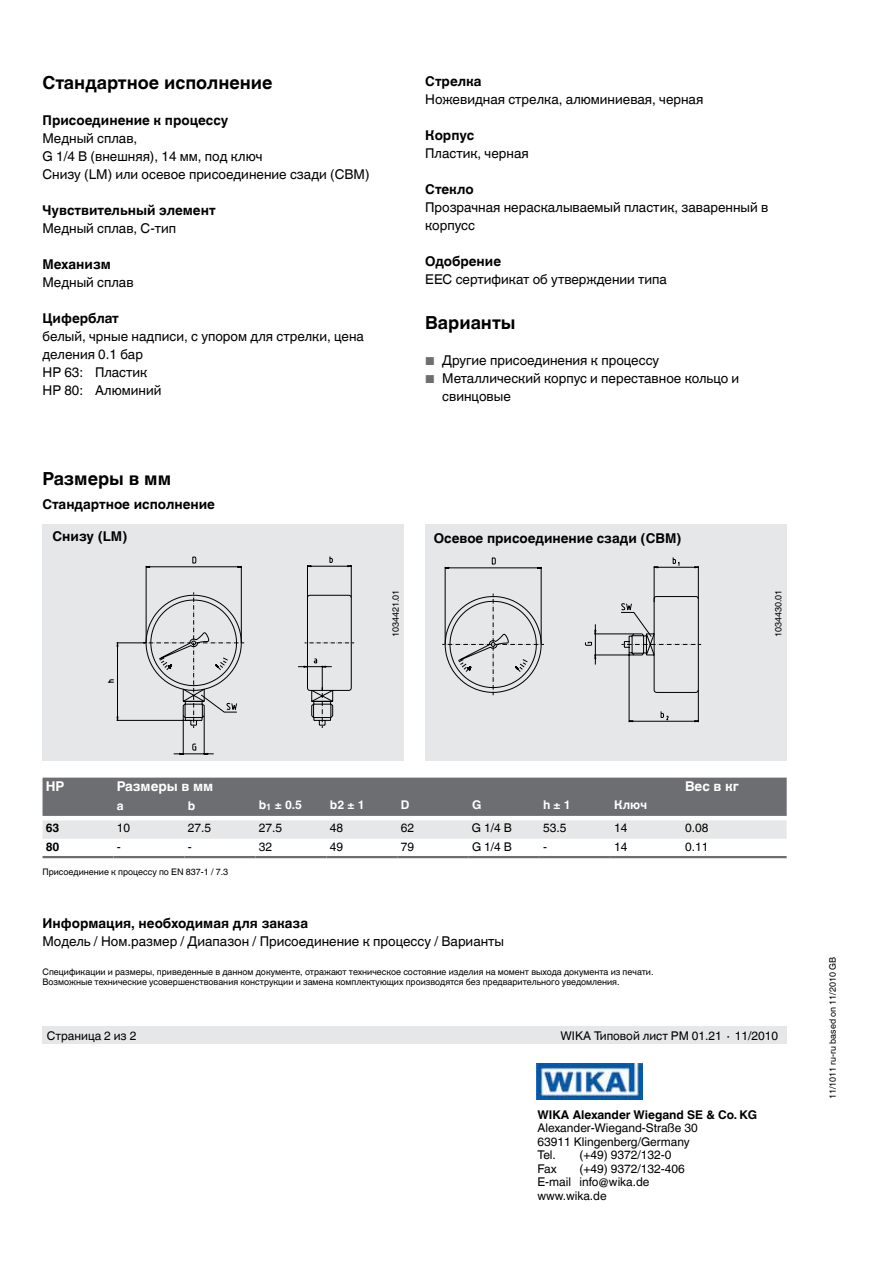
<style>
.page{position:relative;width:893px;height:1263px;background:#fff}
.page>*{position:absolute;margin:0;border:0;box-sizing:border-box;transform-origin:0 0}
.t1{font:700 18px "Helvetica World";color:#000}
.t2{font:13.5px/18px "Helvetica World";color:#000}
.t3{font:700 13.5px "Helvetica World";color:#000}
.t4{font:700 13.5px "Helvetica World";color:#fff}
.t5{font:12px/13.5px "Helvetica World";color:#000}
.t6{font:700 12px "Helvetica World";color:#000}
.t7{font:700 12px "Helvetica World";color:#fff}
.t8{font:9px/10.5px "Helvetica World";color:#000}
.s1{font-size:11.55px;color:#6d6e71}
</style>
<div class="page">
<img style="left:537px;top:1063px;width:106px;height:36px">
<div style="left:43px;top:1027px;width:744px;height:17px;background:#e6e7e8"></div>
<div style="left:425px;top:524px;width:362px;height:236px;background:#e6e7e8"></div>
<div style="left:43px;top:524px;width:361px;height:236px;background:#e6e7e8"></div>
<svg style="left:442px;top:557px;width:259px;height:165px"></svg>
<svg style="left:107px;top:556px;width:245px;height:195px"></svg>
<svg style="left:43px;top:778px;width:744px;height:61px;background:#9c9d9f"></svg>
<hr style="left:43px;top:856px;width:71px;height:2px;background:#6d6e71">
<hr style="left:114px;top:856px;width:71px;height:2px;background:#6d6e71">
<hr style="left:185px;top:856px;width:71px;height:2px;background:#6d6e71">
<hr style="left:256px;top:856px;width:71px;height:2px;background:#6d6e71">
<hr style="left:327px;top:856px;width:71px;height:2px;background:#6d6e71">
<hr style="left:398px;top:856px;width:71px;height:2px;background:#6d6e71">
<hr style="left:469px;top:856px;width:71px;height:2px;background:#6d6e71">
<hr style="left:540px;top:856px;width:71px;height:2px;background:#6d6e71">
<hr style="left:611px;top:856px;width:71px;height:2px;background:#6d6e71">
<hr style="left:682px;top:856px;width:105px;height:2px;background:#6d6e71">
<h1 class="t1" style="left:43px;top:73px;width:232px">Стандартное исполнение</h1>
<p class="t3" style="left:43px;top:113px;width:187px">Присоединение к процессу</p>
<p class="t2" style="left:43px;top:130px;width:328px">Медный сплав,<br>G 1/4 B (внешняя), 14 мм, под ключ<br>Снизу (LM) или осевое присоединение сзади (CBM)</p>
<p class="t3" style="left:43px;top:203px;width:175px">Чувствительный элемент</p>
<p class="t2" style="left:43px;top:220px;width:135px">Медный сплав, С-тип</p>
<p class="t3" style="left:43px;top:257px;width:70px">Механизм</p>
<p class="t2" style="left:43px;top:274px;width:93px">Медный сплав</p>
<p class="t3" style="left:43px;top:311px;width:78px">Циферблат</p>
<p class="t2" style="left:43px;top:328px;width:323px">белый, чрные надписи, с упором для стрелки, цена деления 0.1 бар<br>НР 63: Пластик<br>НР 80: Алюминий</p>
<p class="t3" style="left:425px;top:74px;width:58px">Стрелка</p>
<p class="t2" style="left:425px;top:91px;width:280px">Ножевидная стрелка, алюминиевая, черная</p>
<p class="t3" style="left:425px;top:128px;width:51px">Корпус</p>
<p class="t2" style="left:425px;top:145px;width:105px">Пластик, черная</p>
<p class="t3" style="left:425px;top:182px;width:50px">Стекло</p>
<p class="t2" style="left:425px;top:199px;width:345px">Прозрачная нераскалываемый пластик, заваренный в корпусс</p>
<p class="t3" style="left:425px;top:254px;width:77px">Одобрение</p>
<p class="t2" style="left:425px;top:271px;width:243px">EEC сертификат об утверждении типа</p>
<h1 class="t1" style="left:425px;top:312px;width:92px">Варианты</h1>
<p class="t2" style="left:425px;top:352px;width:236px"><span class="s1">■</span> Другие присоединения к процессу</p>
<p class="t2" style="left:442px;top:370px;width:299px;text-indent:-17px"><span class="s1">■</span> Металлический корпус и переставное кольцо и свинцовые</p>
<h1 class="t1" style="left:43px;top:468px;width:130px">Размеры в мм</h1>
<p class="t3" style="left:43px;top:497px;width:174px">Стандартное исполнение</p>
<p class="t3" style="left:53px;top:529px;width:76px">Снизу (LM)</p>
<p class="t8" style="left:390px;top:637px;width:49px;rotate:-90deg">1034421.01</p>
<p class="t3" style="left:434px;top:530px;width:249px">Осевое присоединение сзади (CBM)</p>
<p class="t8" style="left:773px;top:637px;width:49px;rotate:-90deg">1034430.01</p>
<p class="t4" style="left:46px;top:778px;width:20px">НР</p>
<p class="t4" style="left:117px;top:778px;width:98px">Размеры в мм</p>
<p class="t4" style="left:685px;top:778px;width:55px">Вес в кг</p>
<p class="t7" style="left:117px;top:799px;width:8px">a</p>
<p class="t7" style="left:188px;top:799px;width:9px">b</p>
<p class="t7" style="left:259px;top:797px;width:45px">b<sub>1</sub> ± 0.5</p>
<p class="t7" style="left:330px;top:797px;width:36px">b2 ± 1</p>
<p class="t7" style="left:401px;top:797px;width:10px">D</p>
<p class="t7" style="left:472px;top:797px;width:11px">G</p>
<p class="t7" style="left:543px;top:797px;width:29px">h ± 1</p>
<p class="t7" style="left:614px;top:797px;width:34px">Ключ</p>
<p class="t6" style="left:46px;top:821px;width:15px">63</p>
<p class="t5" style="left:117px;top:821px;width:15px">10</p>
<p class="t5" style="left:188px;top:821px;width:25px">27.5</p>
<p class="t5" style="left:259px;top:821px;width:25px">27.5</p>
<p class="t5" style="left:330px;top:821px;width:15px">48</p>
<p class="t5" style="left:401px;top:821px;width:15px">62</p>
<p class="t5" style="left:472px;top:821px;width:41px">G 1/4 B</p>
<p class="t5" style="left:543px;top:821px;width:25px">53.5</p>
<p class="t5" style="left:614px;top:821px;width:15px">14</p>
<p class="t5" style="left:685px;top:821px;width:25px">0.08</p>
<p class="t6" style="left:46px;top:839px;width:15px">80</p>
<p class="t5" style="left:117px;top:840px;width:5px">-</p>
<p class="t5" style="left:188px;top:840px;width:5px">-</p>
<p class="t5" style="left:259px;top:840px;width:15px">32</p>
<p class="t5" style="left:330px;top:840px;width:15px">49</p>
<p class="t5" style="left:401px;top:840px;width:15px">79</p>
<p class="t5" style="left:472px;top:840px;width:41px">G 1/4 B</p>
<p class="t5" style="left:543px;top:840px;width:5px">-</p>
<p class="t5" style="left:614px;top:840px;width:15px">14</p>
<p class="t5" style="left:685px;top:840px;width:25px">0.11</p>
<p class="t8" style="left:43px;top:866px;width:187px">Присоединение к процессу по EN 837-1 / 7.3</p>
<p class="t3" style="left:43px;top:916px;width:267px">Информация, необходимая для заказа</p>
<p class="t2" style="left:43px;top:932px;width:463px">Модель / Ном.размер / Диапазон / Присоединение к процессу / Варианты</p>
<p class="t8" style="left:43px;top:966px;width:612px">Спецификации и размеры, приведенные в данном документе, отражают техническое состояние изделия на момент выхода документа из печати.<br>Возможные технические усовершенствования конструкции и замена комплектующих производятся без предварительного уведомления.</p>
<p class="t5" style="left:47px;top:1029px;width:91px">Страница 2 из 2</p>
<p class="t5" style="left:560px;top:1029px;width:219px">WIKA Типовой лист PM 01.21 ∙ 11/2010</p>
<p class="t6" style="left:537px;top:1107px;width:221px">WIKA Alexander Wiegand SE &amp; Co. KG</p>
<p class="t5" style="left:537px;top:1121px;width:162px">Alexander-Wiegand-Straße 30<br>63911 Klingenberg/Germany<br>Tel.</p>
<p class="t5" style="left:579px;top:1148px;width:94px">(+49) 9372/132-0</p>
<p class="t5" style="left:537px;top:1161px;width:149px;text-indent:42px">(+49) 9372/132-406<br>E-mail info@wika.de www.wika.de</p>
<p class="t5" style="left:537px;top:1161px;width:21px">Fax</p>
<p class="t8" style="left:827px;top:1099px;width:144px;rotate:-90deg">11/1011 ru-ru based on 11/2010 GB</p>
</div>
